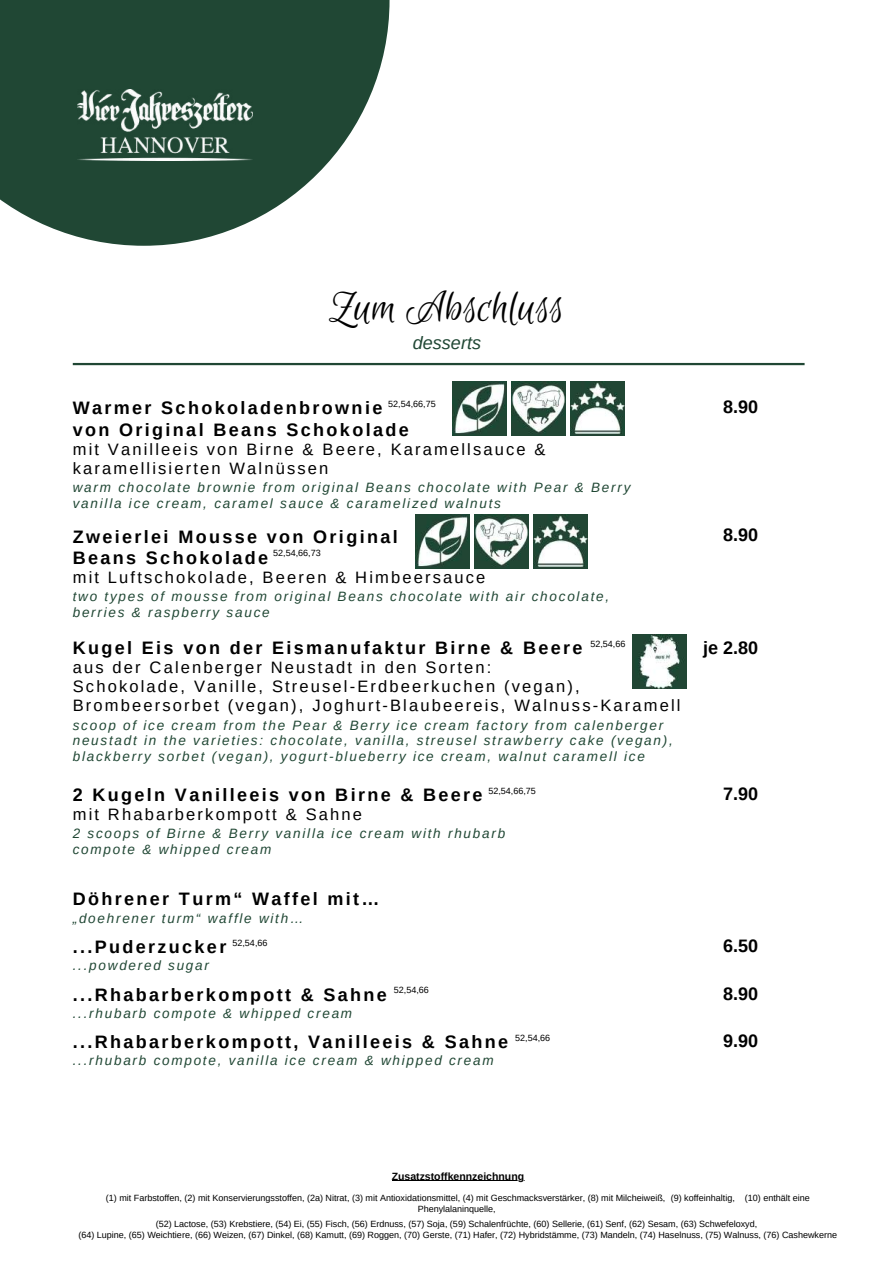
<style>
.page{position:relative;width:894px;height:1264px;background:#fff}
.page>*{position:absolute;margin:0;border:0;box-sizing:border-box;transform-origin:0 0}
.t1{font:46.05px "Euphoria Script";color:#000}
.t2{font:700 18px/21.5px "Arimo";letter-spacing:.13em;color:#000}
.t3{font:italic 18px "Arimo";color:#204734}
.t4{font:16.5px/19.2px "Arimo";letter-spacing:.13em;color:#000}
.t5{font:italic 13.5px/15.8px "Arimo";letter-spacing:.13em;color:#204734}
.t6{font:700 10.5px "Arimo";color:#000}
.t7{font:9px/10.5px "Arimo";color:#000;text-align:center}
</style>
<div class="page">
<svg style="left:0;top:0;width:389px;height:246px;fill:#204734"></svg>
<img style="left:77px;top:89px;width:176px;height:71px">
<hr style="left:73px;top:363px;width:731px;height:2px;background:#204734">
<img style="left:570px;top:381px;width:54px;height:54px">
<img style="left:511px;top:381px;width:54px;height:54px">
<img style="left:452px;top:381px;width:54px;height:54px">
<img style="left:533px;top:515px;width:54px;height:54px">
<img style="left:474px;top:515px;width:54px;height:54px">
<img style="left:415px;top:515px;width:54px;height:54px">
<img style="left:632px;top:634px;width:54px;height:54px">
<hr style="left:391px;top:1180px;width:133px;height:1px;background:#000">
<h1 class="t1" style="left:330px;top:283px;width:236px">Zum Abschluss</h1>
<h2 class="t3" style="left:413px;top:332px;width:70px">desserts</h2>
<p class="t7" style="left:388px;top:398px;width:49px">52,54,66,75</p>
<h2 class="t2" style="left:73px;top:397px;width:337px">Warmer Schokoladenbrownie von Original Beans Schokolade</h2>
<p class="t4" style="left:73px;top:439px;width:474px">mit Vanilleeis von Birne &amp; Beere, Karamellsauce &amp; karamellisierten Walnüssen</p>
<p class="t5" style="left:73px;top:479px;width:559px">warm chocolate brownie from original Beans chocolate with Pear &amp; Berry vanilla ice cream, caramel sauce &amp; caramelized walnuts</p>
<h2 class="t2" style="left:73px;top:525px;width:326px">Zweierlei Mousse von Original<br>Beans Schokolade</h2>
<p class="t4" style="left:73px;top:568px;width:414px">mit Luftschokolade, Beeren &amp; Himbeersauce</p>
<p class="t5" style="left:73px;top:588px;width:537px">two types of mousse from original Beans chocolate with air chocolate, berries &amp; raspberry sauce</p>
<h2 class="t2" style="left:73px;top:637px;width:511px">Kugel Eis von der Eismanufaktur Birne &amp; Beere</h2>
<p class="t4" style="left:73px;top:658px;width:609px">aus der Calenberger Neustadt in den Sorten:<br>Schokolade, Vanille, Streusel-Erdbeerkuchen (vegan),<br>Brombeersorbet (vegan), Joghurt-Blaubeereis, Walnuss-Karamell</p>
<p class="t5" style="left:73px;top:717px;width:601px">scoop of ice cream from the Pear &amp; Berry ice cream factory from calenberger neustadt in the varieties: chocolate, vanilla, streusel strawberry cake (vegan), blackberry sorbet (vegan), yogurt-blueberry ice cream, walnut caramell ice</p>
<p class="t7" style="left:273px;top:547px;width:49px">52,54,66,73</p>
<p class="t7" style="left:590px;top:638px;width:37px">52,54,66</p>
<p class="t7" style="left:488px;top:785px;width:49px">52,54,66,75</p>
<h2 class="t2" style="left:73px;top:784px;width:411px">2 Kugeln Vanilleeis von Birne &amp; Beere</h2>
<p class="t4" style="left:73px;top:804px;width:290px">mit Rhabarberkompott &amp; Sahne</p>
<p class="t5" style="left:73px;top:825px;width:434px">2 scoops of Birne &amp; Berry vanilla ice cream with rhubarb compote &amp; whipped cream</p>
<h2 class="t2" style="left:73px;top:888px;width:308px">Döhrener Turm“ Waffel mit…</h2>
<p class="t5" style="left:73px;top:910px;width:232px">„doehrener turm“ waffle with…</p>
<h2 class="t2" style="left:73px;top:936px;width:155px">...Puderzucker</h2>
<p class="t5" style="left:73px;top:957px;width:138px">...powdered sugar</p>
<h2 class="t2" style="left:73px;top:983px;width:315px">...Rhabarberkompott &amp; Sahne</h2>
<p class="t5" style="left:73px;top:1005px;width:281px">...rhubarb compote &amp; whipped cream</p>
<h2 class="t2" style="left:73px;top:1030px;width:436px">...Rhabarberkompott, Vanilleeis &amp; Sahne</h2>
<p class="t5" style="left:73px;top:1052px;width:422px">...rhubarb compote, vanilla ice cream &amp; whipped cream</p>
<p class="t7" style="left:232px;top:937px;width:37px">52,54,66</p>
<p class="t7" style="left:394px;top:984px;width:37px">52,54,66</p>
<p class="t7" style="left:515px;top:1032px;width:37px">52,54,66</p>
<h2 class="t2" style="left:723px;top:396px;width:37px">8.90</h2>
<h2 class="t2" style="left:723px;top:524px;width:37px">8.90</h2>
<h2 class="t2" style="left:703px;top:637px;width:57px">je 2.80</h2>
<h2 class="t2" style="left:723px;top:783px;width:37px">7.90</h2>
<h2 class="t2" style="left:723px;top:935px;width:37px">6.50</h2>
<h2 class="t2" style="left:723px;top:982px;width:37px">8.90</h2>
<h2 class="t2" style="left:723px;top:1029px;width:37px">9.90</h2>
<p class="t6" style="left:391px;top:1170px;width:134px">Zusatzstoffkennzeichnung</p>
<p class="t7" style="left:106px;top:1192px;width:705px">(1) mit Farbstoffen, (2) mit Konservierungsstoffen, (2a) Nitrat, (3) mit Antioxidationsmittel, (4) mit Geschmacksverstärker, (8) mit Milcheiweiß, (9) koffeinhaltig, (10) enthält eine<br>Phenylalaninquelle,</p>
<p class="t7" style="left:78px;top:1218px;width:760px">(52) Lactose, (53) Krebstiere, (54) Ei, (55) Fisch, (56) Erdnuss, (57) Soja, (59) Schalenfrüchte, (60) Sellerie, (61) Senf, (62) Sesam, (63) Schwefeloxyd,<br>(64) Lupine, (65) Weichtiere, (66) Weizen, (67) Dinkel, (68) Kamutt, (69) Roggen, (70) Gerste, (71) Hafer, (72) Hybridstämme, (73) Mandeln, (74) Haselnuss, (75) Walnuss, (76) Cashewkerne</p>
</div>
